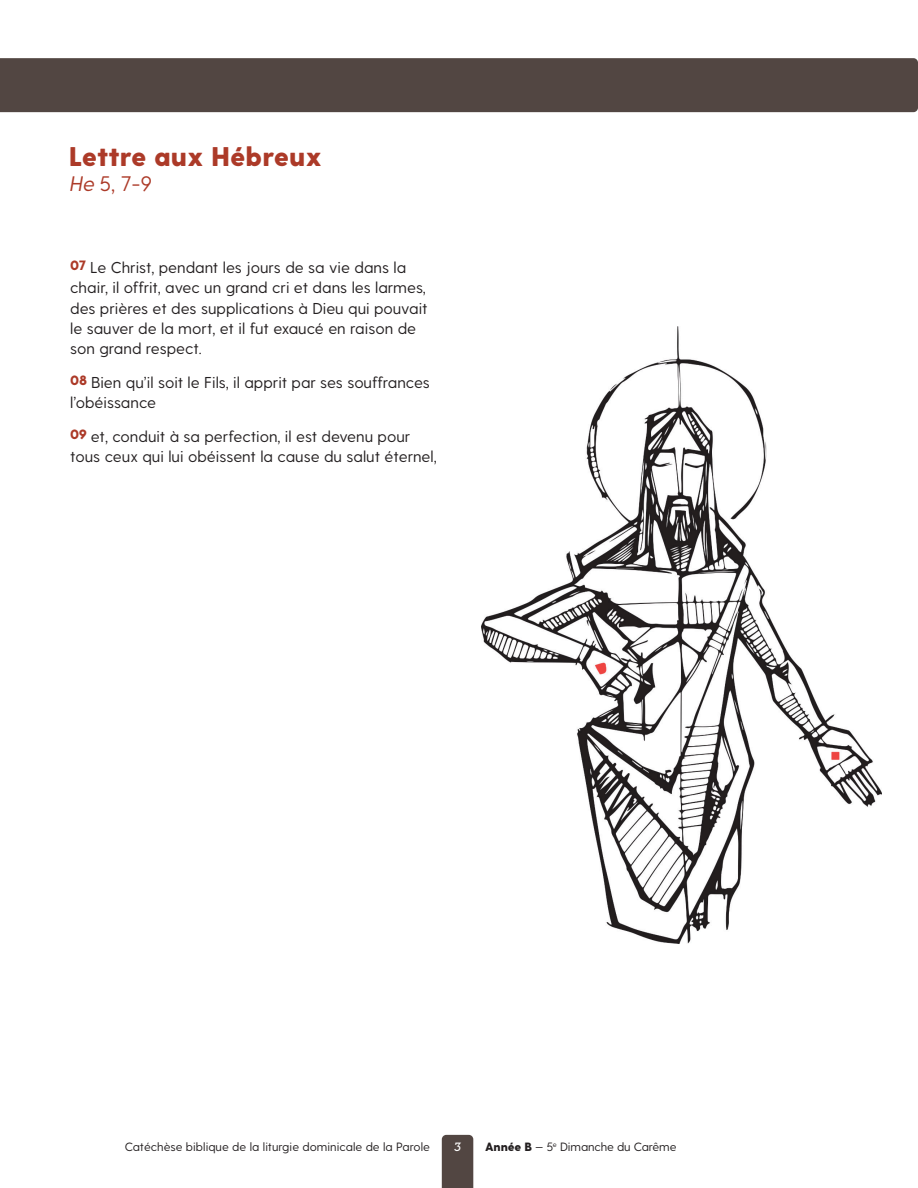
<style>
.page{position:relative;width:918px;height:1188px;background:#fff}
.page>*{position:absolute;margin:0;border:0;box-sizing:border-box;transform-origin:0 0}
.t1{font:800 27px "Greycliff CF";color:#ac3a28}
.t2{font:21px "Greycliff CF";color:#ac3a28}
.t3{font:15.75px/20.2px "Greycliff CF";color:#231f20}
.t4{font:12px "Greycliff CF";color:#231f20}
.t5{font:italic 600 12px "Visby Slab CF";color:#fff}
.s1{font-style:italic}
.s2{font-weight:800}
</style>
<div class="page">
<div style="left:442px;top:1135px;width:31px;height:53px;background:#524642"></div>
<div style="left:1px;top:58px;width:917px;height:54px;background:#524642"></div>
<svg style="left:0;top:58px;width:1px;height:54px"></svg>
<img style="left:482px;top:326px;width:400px;height:617px">
<h1 class="t1" style="left:69px;top:144px;width:255px">Lettre aux Hébreux</h1>
<h2 class="t2" style="left:69px;top:174px;width:85px"><span class="s1">He</span> 5, 7-9</h2>
<p class="t3" style="left:70px;top:258px;width:359px"><sup>07</sup> Le Christ, pendant les jours de sa vie dans la chair, il offrit, avec un grand cri et dans les larmes, des prières et des supplications à Dieu qui pouvait le sauver de la mort, et il fut exaucé en raison de son grand respect.</p>
<p class="t3" style="left:70px;top:373px;width:361px"><sup>08</sup> Bien qu’il soit le Fils, il apprit par ses souffrances l’obéissance</p>
<p class="t3" style="left:70px;top:427px;width:368px"><sup>09</sup> et, conduit à sa perfection, il est devenu pour tous ceux qui lui obéissent la cause du salut éternel,</p>
<p class="t4" style="left:125px;top:1142px;width:307px">Catéchèse biblique de la liturgie dominicale de la Parole</p>
<p class="t5" style="left:454px;top:1141px;width:8px">3</p>
<p class="t4" style="left:485px;top:1142px;width:193px"><span class="s2">Année B</span> — 5<sup>e</sup> Dimanche du Carême</p>
</div>
